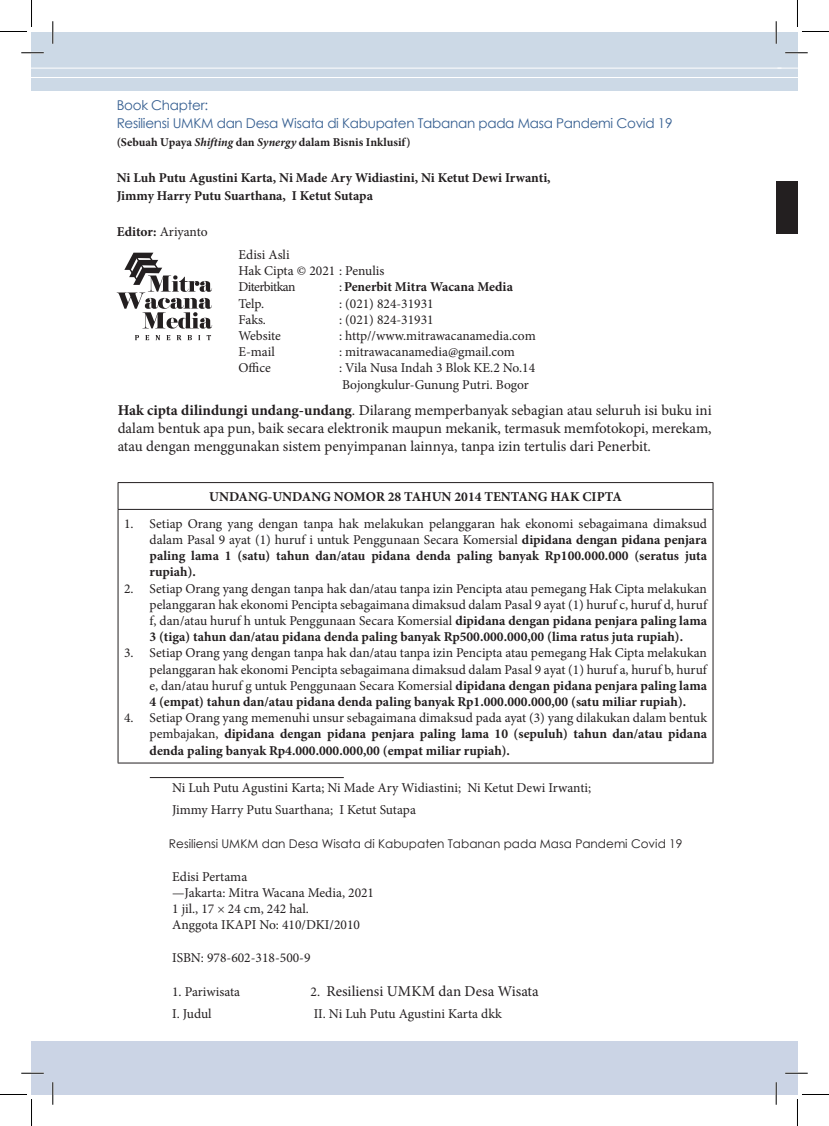
<style>
.page{position:relative;width:829px;height:1126px;background:#fff}
.page>*{position:absolute;margin:0;border:0;box-sizing:border-box;transform-origin:0 0}
.t1{font:15px/18px "Minion Pro";color:#231f20;text-align:justify}
.t2{font:13.5px/16.2px "Minion Pro";color:#231f20;text-align:justify}
.t3{font:700 13.5px/16.2px "Minion Pro";color:#231f20;text-align:justify}
.t4{font:13.5px "Century Gothic";letter-spacing:-.02em;color:#365f91}
.t5{font:13.5px "Minion Pro";letter-spacing:-.045em;color:#231f20}
.t6{font:12px "Century Gothic";color:#231f20}
.t7{font:700 12px "Minion Pro";color:#231f20}
.s1{font-style:italic}
.s2{font-weight:700}
.s3{font-weight:400}
.s4{font-size:13.5px}
</style>
<div class="page">
<div style="left:32px;top:32px;width:765px;height:59px;background:#ccd9e6"></div>
<hr style="left:32px;top:68px;width:749px;height:1px;background:#fff">
<svg style="left:777px;top:68px;width:20px;height:1px"></svg>
<hr style="left:32px;top:77px;width:749px;height:1px;background:#fff">
<svg style="left:781px;top:77px;width:16px;height:1px"></svg>
<div style="left:32px;top:1041px;width:765px;height:53px;background:#cbd4e5"></div>
<hr style="left:150px;top:777px;width:194px;height:1px;background:#231f20">
<hr style="left:118px;top:482px;width:595px;height:1px;background:#231f20">
<svg style="left:118px;top:483px;width:1px;height:26px"></svg>
<svg style="left:712px;top:483px;width:1px;height:26px"></svg>
<hr style="left:118px;top:509px;width:595px;height:1px;background:#231f20">
<hr style="left:118px;top:510px;width:1px;height:253px;background:#231f20">
<hr style="left:712px;top:510px;width:1px;height:253px;background:#231f20">
<hr style="left:118px;top:763px;width:595px;height:1px;background:#231f20">
<svg style="left:135px;top:335px;width:76px;height:5px"></svg>
<svg style="left:117px;top:253px;width:95px;height:76px"></svg>
<div style="left:775px;top:181px;width:22px;height:53px;background:#231f20"></div>
<hr style="left:21px;top:52px;width:23px;height:2px;background:#fff">
<hr style="left:785px;top:52px;width:22px;height:2px;background:#fff">
<hr style="left:21px;top:1072px;width:23px;height:2px;background:#fff">
<hr style="left:785px;top:1072px;width:22px;height:2px;background:#fff">
<hr style="left:52px;top:21px;width:2px;height:23px;background:#fff">
<hr style="left:52px;top:1082px;width:2px;height:23px;background:#fff">
<hr style="left:775px;top:21px;width:2px;height:23px;background:#fff">
<hr style="left:775px;top:1082px;width:2px;height:23px;background:#fff">
<svg style="left:21px;top:53px;width:23px;height:1px"></svg>
<svg style="left:785px;top:53px;width:22px;height:1px"></svg>
<svg style="left:21px;top:1073px;width:23px;height:1px"></svg>
<svg style="left:785px;top:1073px;width:22px;height:1px"></svg>
<svg style="left:53px;top:21px;width:1px;height:23px"></svg>
<svg style="left:53px;top:1082px;width:1px;height:23px"></svg>
<svg style="left:775px;top:21px;width:1px;height:23px"></svg>
<svg style="left:775px;top:1082px;width:1px;height:23px"></svg>
<svg style="left:0;top:0;width:32px;height:32px"></svg>
<svg style="left:0;top:1094px;width:32px;height:32px"></svg>
<svg style="left:797px;top:0;width:31px;height:32px"></svg>
<svg style="left:797px;top:1094px;width:31px;height:32px"></svg>
<p class="t4" style="left:117px;top:96px;width:93px">Book Chapter:</p>
<p class="t4" style="left:117px;top:114px;width:557px">Resiliensi UMKM dan Desa Wisata di Kabupaten Tabanan pada Masa Pandemi Covid 19</p>
<p class="t7" style="left:117px;top:134px;width:295px">(Sebuah Upaya <span class="s1">Shifting</span> dan <span class="s1">Synergy</span> dalam Bisnis Inklusif)</p>
<p class="t3" style="left:117px;top:169px;width:435px">Ni Luh Putu Agustini Karta, Ni Made Ary Widiastini, Ni Ketut Dewi Irwanti,</p>
<p class="t3" style="left:117px;top:187px;width:258px">Jimmy Harry Putu Suarthana, I Ketut Sutapa</p>
<p class="t2" style="left:117px;top:224px;width:92px"><span class="s2">Editor:</span> Ariyanto</p>
<p class="t2" style="left:238px;top:247px;width:53px">Edisi Asli</p>
<p class="t2" style="left:238px;top:263px;width:147px">Hak Cipta © 2021 : Penulis</p>
<p class="t5" style="left:238px;top:278px;width:58px">Diterbitkan</p>
<p class="t3" style="left:339px;top:279px;width:175px"><span class="s3">:</span> Penerbit Mitra Wacana Media</p>
<p class="t2" style="left:238px;top:295px;width:27px">Telp.</p>
<p class="t2" style="left:339px;top:295px;width:96px">: (021) 824-31931</p>
<p class="t2" style="left:238px;top:311px;width:29px">Faks.</p>
<p class="t2" style="left:339px;top:311px;width:96px">: (021) 824-31931</p>
<p class="t2" style="left:238px;top:328px;width:44px">Website</p>
<p class="t2" style="left:339px;top:328px;width:198px">: http//www.mitrawacanamedia.com</p>
<p class="t2" style="left:238px;top:344px;width:38px">E-mail</p>
<p class="t2" style="left:339px;top:344px;width:177px">: mitrawacanamedia@gmail.com</p>
<p class="t2" style="left:238px;top:360px;width:34px">Office</p>
<p class="t2" style="left:339px;top:360px;width:197px">: Vila Nusa Indah 3 Blok KE.2 No.14</p>
<p class="t2" style="left:342px;top:376px;width:188px">Bojongkulur-Gunung Putri. Bogor</p>
<p class="t1" style="left:118px;top:401px;width:595px"><span class="s2">Hak cipta dilindungi undang-undang</span>. Dilarang memperbanyak sebagian atau seluruh isi buku ini dalam bentuk apa pun, baik secara elektronik maupun mekanik, termasuk memfotokopi, merekam, atau dengan menggunakan sistem penyimpanan lainnya, tanpa izin tertulis dari Penerbit.</p>
<p class="t3" style="left:209px;top:488px;width:414px">UNDANG-UNDANG NOMOR 28 TAHUN 2014 TENTANG HAK CIPTA</p>
<p class="t2" style="left:149px;top:515px;width:559px;text-indent:-26px">1. Setiap Orang yang dengan tanpa hak melakukan pelanggaran hak ekonomi sebagaimana dimaksud dalam Pasal 9 ayat (1) huruf i untuk Penggunaan Secara Komersial <span class="s2">dipidana dengan pidana penjara paling lama 1 (satu) tahun dan/atau pidana denda paling banyak Rp100.000.000 (seratus juta rupiah).</span></p>
<p class="t2" style="left:149px;top:580px;width:559px;text-indent:-26px">2. Setiap Orang yang dengan tanpa hak dan/atau tanpa izin Pencipta atau pemegang Hak Cipta melakukan pelanggaran hak ekonomi Pencipta sebagaimana dimaksud dalam Pasal 9 ayat (1) huruf c, huruf d, huruf f, dan/atau huruf h untuk Penggunaan Secara Komersial <span class="s2">dipidana dengan pidana penjara paling lama 3 (tiga) tahun dan/atau pidana denda paling banyak Rp500.000.000,00 (lima ratus juta rupiah).</span></p>
<p class="t2" style="left:149px;top:645px;width:559px;text-indent:-26px">3. Setiap Orang yang dengan tanpa hak dan/atau tanpa izin Pencipta atau pemegang Hak Cipta melakukan pelanggaran hak ekonomi Pencipta sebagaimana dimaksud dalam Pasal 9 ayat (1) huruf a, huruf b, huruf e, dan/atau huruf g untuk Penggunaan Secara Komersial <span class="s2">dipidana dengan pidana penjara paling lama 4 (empat) tahun dan/atau pidana denda paling banyak Rp1.000.000.000,00 (satu miliar rupiah).</span></p>
<p class="t3" style="left:149px;top:710px;width:559px;text-indent:-26px"><span class="s3">4. Setiap Orang yang memenuhi unsur sebagaimana dimaksud pada ayat (3) yang dilakukan dalam bentuk pembajakan,</span> dipidana dengan pidana penjara paling lama 10 (sepuluh) tahun dan/atau pidana denda paling banyak Rp4.000.000.000,00 (empat miliar rupiah).</p>
<p class="t2" style="left:172px;top:779px;width:420px">Ni Luh Putu Agustini Karta; Ni Made Ary Widiastini; Ni Ketut Dewi Irwanti;</p>
<p class="t2" style="left:172px;top:802px;width:245px">Jimmy Harry Putu Suarthana; I Ketut Sutapa</p>
<p class="t6" style="left:169px;top:836px;width:515px">Resiliensi UMKM dan Desa Wisata di Kabupaten Tabanan pada Masa Pandemi Covid 19</p>
<p class="t2" style="left:172px;top:868px;width:77px">Edisi Pertama</p>
<p class="t2" style="left:172px;top:885px;width:203px">—Jakarta: Mitra Wacana Media, 2021</p>
<p class="t2" style="left:172px;top:901px;width:138px">1 jil., 17 24 cm, 242 hal.</p>
<p class="t2" style="left:172px;top:917px;width:189px">Anggota IKAPI No: 410/DKI/2010</p>
<p class="t2" style="left:172px;top:949px;width:140px">ISBN: 978-602-318-500-9</p>
<p class="t2" style="left:172px;top:984px;width:70px">1. Pariwisata</p>
<p class="t1" style="left:310px;top:982px;width:230px"><span class="s4">2.</span> Resiliensi UMKM dan Desa Wisata</p>
<p class="t2" style="left:172px;top:1006px;width:41px">I. Judul</p>
<p class="t2" style="left:313px;top:1006px;width:190px">II. Ni Luh Putu Agustini Karta dkk</p>
</div>
